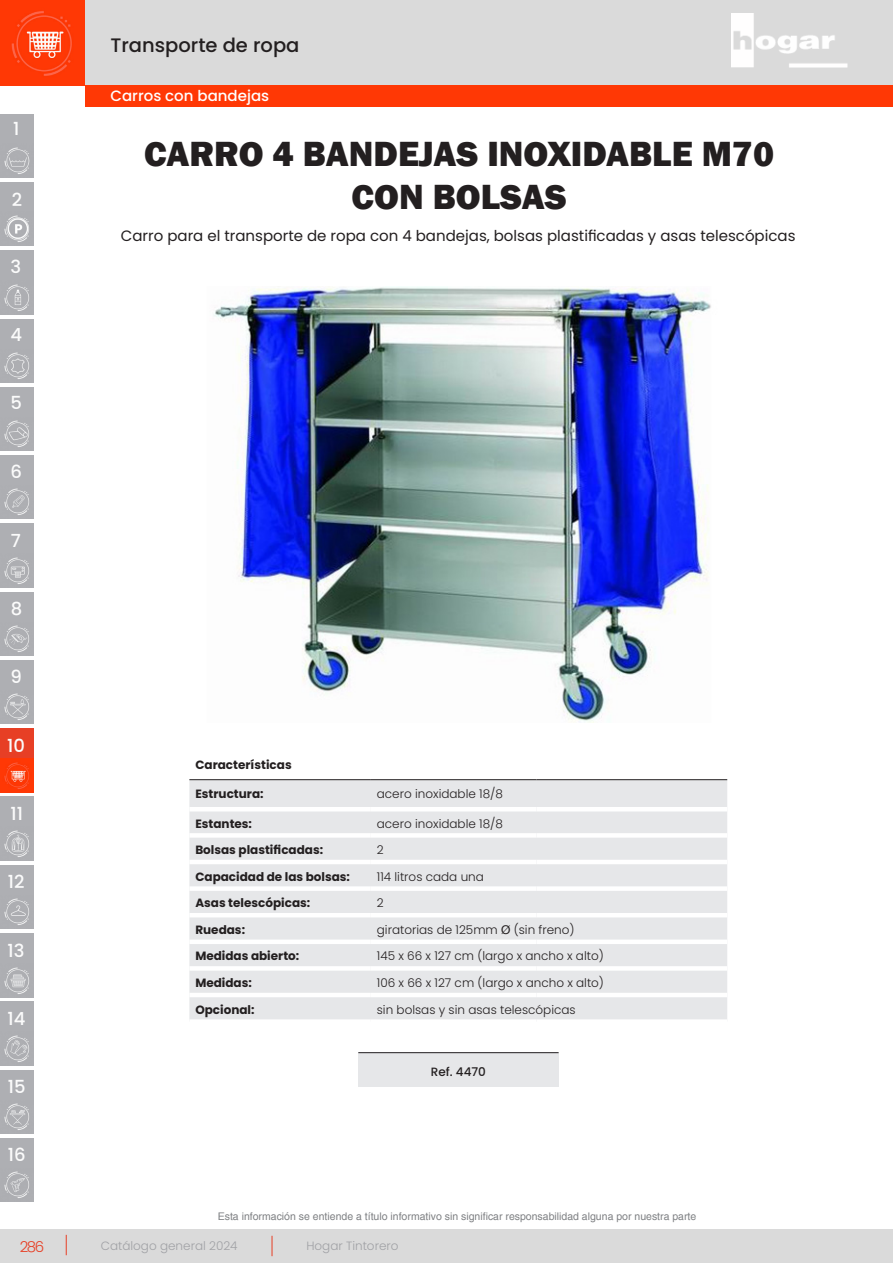
<style>
.page{position:relative;width:893px;height:1263px;background:#fff}
.page>*{position:absolute;margin:0;border:0;box-sizing:border-box;transform-origin:0 0}
.t1{font:800 36px "Franklin Gothic";color:#231f20}
.t2{font:500 19.5px "Poppins";color:#231f20}
.t3{font:500 18px "Poppins";color:#fbfbfb}
.Estilo_de_párrafo_1{font:15px "Poppins";color:#231f20}
.t4{font:500 15px "Poppins";color:#fff}
.t5{font:300 15px "Poppins";color:#e73f25}
.Estilo_de_párrafo_1-2{font:300 12px "Poppins";color:#231f20}
.Estilo_de_párrafo_1-3{font:700 12px "Poppins";color:#231f20}
.t6{font:300 12px "Poppins";color:#a0a1a5}
.Estilo_de_párrafo_1-4{font:500 12px "Poppins";color:#231f20}
.t7{font:10.5px "Helvetica";color:#7e8083}
.s1{font-family:"Helvetica";font-weight:400}
</style>
<div class="page">
<div style="left:0;top:1229px;width:893px;height:34px;background:#dadada"></div>
<svg style="left:272px;top:1236px;width:1px;height:20px"></svg>
<svg style="left:66px;top:1235px;width:1px;height:20px"></svg>
<div style="left:85px;top:0;width:808px;height:85px;background:#dadada"></div>
<img style="left:731px;top:14px;width:116px;height:53px">
<img style="left:0;top:0;width:85px;height:85px">
<div style="left:0;top:114px;width:34px;height:30px;background:#aeafb3"></div>
<img style="left:0;top:348px;width:34px;height:34px">
<div style="left:0;top:182px;width:34px;height:30px;background:#aeafb3"></div>
<img style="left:0;top:280px;width:34px;height:34px">
<div style="left:0;top:250px;width:34px;height:30px;background:#aeafb3"></div>
<img style="left:0;top:212px;width:34px;height:34px">
<div style="left:0;top:319px;width:34px;height:29px;background:#aeafb3"></div>
<img style="left:0;top:417px;width:34px;height:34px">
<div style="left:0;top:387px;width:34px;height:30px;background:#aeafb3"></div>
<img style="left:0;top:485px;width:34px;height:34px">
<div style="left:0;top:455px;width:34px;height:30px;background:#aeafb3"></div>
<img style="left:0;top:553px;width:34px;height:34px">
<div style="left:0;top:523px;width:34px;height:30px;background:#aeafb3"></div>
<img style="left:0;top:621px;width:34px;height:34px">
<div style="left:0;top:592px;width:34px;height:29px;background:#aeafb3"></div>
<img style="left:0;top:690px;width:34px;height:34px">
<div style="left:0;top:660px;width:34px;height:30px;background:#aeafb3"></div>
<img style="left:0;top:758px;width:34px;height:34px">
<div style="left:0;top:728px;width:34px;height:30px;background:#e73f25"></div>
<img style="left:0;top:826px;width:34px;height:34px">
<div style="left:0;top:796px;width:34px;height:30px;background:#aeafb3"></div>
<img style="left:0;top:895px;width:34px;height:34px">
<div style="left:0;top:865px;width:34px;height:30px;background:#aeafb3"></div>
<img style="left:0;top:963px;width:34px;height:34px">
<div style="left:0;top:933px;width:34px;height:30px;background:#aeafb3"></div>
<img style="left:0;top:1031px;width:34px;height:34px">
<div style="left:0;top:1001px;width:34px;height:30px;background:#aeafb3"></div>
<img style="left:0;top:1099px;width:34px;height:34px">
<div style="left:0;top:1070px;width:34px;height:29px;background:#aeafb3"></div>
<img style="left:0;top:1167px;width:34px;height:34px">
<div style="left:0;top:1138px;width:34px;height:29px;background:#aeafb3"></div>
<img style="left:0;top:144px;width:34px;height:34px">
<div style="left:85px;top:85px;width:808px;height:21px;background:#ff3805"></div>
<div style="left:189px;top:780px;width:538px;height:239px;background:#e6e7e9"></div>
<hr style="left:189px;top:807px;width:182px;height:4px;background:#fff">
<hr style="left:371px;top:807px;width:165px;height:4px;background:#fff">
<hr style="left:536px;top:807px;width:191px;height:4px;background:#fff">
<div style="left:189px;top:833px;width:182px;height:5px;background:#fff"></div>
<div style="left:371px;top:833px;width:165px;height:5px;background:#fff"></div>
<div style="left:536px;top:833px;width:191px;height:5px;background:#fff"></div>
<hr style="left:189px;top:860px;width:182px;height:4px;background:#fff">
<hr style="left:371px;top:860px;width:165px;height:4px;background:#fff">
<hr style="left:536px;top:860px;width:191px;height:4px;background:#fff">
<div style="left:189px;top:886px;width:182px;height:5px;background:#fff"></div>
<div style="left:371px;top:886px;width:165px;height:5px;background:#fff"></div>
<div style="left:536px;top:886px;width:191px;height:5px;background:#fff"></div>
<hr style="left:189px;top:913px;width:182px;height:4px;background:#fff">
<hr style="left:371px;top:913px;width:165px;height:4px;background:#fff">
<hr style="left:536px;top:913px;width:191px;height:4px;background:#fff">
<div style="left:189px;top:939px;width:182px;height:5px;background:#fff"></div>
<div style="left:371px;top:939px;width:165px;height:5px;background:#fff"></div>
<div style="left:536px;top:939px;width:191px;height:5px;background:#fff"></div>
<div style="left:189px;top:966px;width:182px;height:5px;background:#fff"></div>
<div style="left:371px;top:966px;width:165px;height:5px;background:#fff"></div>
<div style="left:536px;top:966px;width:191px;height:5px;background:#fff"></div>
<hr style="left:189px;top:993px;width:182px;height:4px;background:#fff">
<hr style="left:371px;top:993px;width:165px;height:4px;background:#fff">
<hr style="left:536px;top:993px;width:191px;height:4px;background:#fff">
<hr style="left:189px;top:779px;width:182px;height:1px;background:#231f20">
<hr style="left:371px;top:779px;width:165px;height:1px;background:#231f20">
<hr style="left:536px;top:779px;width:191px;height:1px;background:#231f20">
<div style="left:358px;top:1053px;width:201px;height:34px;background:#e6e7e9"></div>
<hr style="left:358px;top:1052px;width:201px;height:1px;background:#231f20">
<img style="left:214px;top:286px;width:497px;height:437px">
<h3 class="t3" style="left:13px;top:119px;width:8px">1</h3>
<h3 class="t3" style="left:12px;top:189px;width:12px">2</h3>
<h3 class="t3" style="left:10px;top:256px;width:12px">3</h3>
<h3 class="t3" style="left:10px;top:324px;width:13px">4</h3>
<h3 class="t3" style="left:10px;top:393px;width:13px">5</h3>
<h3 class="t3" style="left:10px;top:461px;width:13px">6</h3>
<h3 class="t3" style="left:11px;top:530px;width:12px">7</h3>
<h3 class="t3" style="left:11px;top:598px;width:13px">8</h3>
<h3 class="t3" style="left:10px;top:666px;width:13px">9</h3>
<h3 class="t3" style="left:7px;top:735px;width:19px">10</h3>
<h3 class="t3" style="left:11px;top:803px;width:14px">11</h3>
<h3 class="t3" style="left:8px;top:871px;width:18px">12</h3>
<h3 class="t3" style="left:7px;top:940px;width:18px">13</h3>
<h3 class="t3" style="left:7px;top:1008px;width:19px">14</h3>
<h3 class="t3" style="left:8px;top:1076px;width:19px">15</h3>
<h3 class="t3" style="left:8px;top:1144px;width:19px">16</h3>
<p class="t5" style="left:20px;top:1237px;width:26px">286</p>
<h2 class="t2" style="left:110px;top:34px;width:190px">Transporte de ropa</h2>
<p class="t4" style="left:111px;top:87px;width:160px">Carros con bandejas</p>
<p class="t1" style="left:144px;top:130px;width:631px">CARRO 4 BANDEJAS INOXIDABLE M70</p>
<p class="t1" style="left:352px;top:173px;width:217px">CON BOLSAS</p>
<p class="Estilo_de_párrafo_1" style="left:121px;top:227px;width:676px">Carro para el transporte de ropa con 4 bandejas, bolsas plastificadas y asas telescópicas</p>
<p class="Estilo_de_párrafo_1-3" style="left:195px;top:758px;width:98px">Características</p>
<p class="Estilo_de_párrafo_1-3" style="left:195px;top:787px;width:70px">Estructura:</p>
<p class="Estilo_de_párrafo_1-2" style="left:377px;top:787px;width:128px">acero inoxidable 18/8</p>
<p class="Estilo_de_párrafo_1-3" style="left:195px;top:817px;width:58px">Estantes:</p>
<p class="Estilo_de_párrafo_1-2" style="left:377px;top:817px;width:128px">acero inoxidable 18/8</p>
<p class="Estilo_de_párrafo_1-3" style="left:195px;top:843px;width:129px">Bolsas plastificadas:</p>
<p class="Estilo_de_párrafo_1-2" style="left:377px;top:843px;width:8px">2</p>
<p class="Estilo_de_párrafo_1-3" style="left:195px;top:869px;width:156px">Capacidad de las bolsas:</p>
<p class="Estilo_de_párrafo_1-2" style="left:377px;top:869px;width:109px">114 litros cada una</p>
<p class="Estilo_de_párrafo_1-3" style="left:195px;top:896px;width:116px">Asas telescópicas:</p>
<p class="Estilo_de_párrafo_1-2" style="left:377px;top:896px;width:8px">2</p>
<p class="Estilo_de_párrafo_1-3" style="left:195px;top:923px;width:51px">Ruedas:</p>
<p class="Estilo_de_párrafo_1-2" style="left:377px;top:923px;width:199px">giratorias de 125mm <span class="s1">Ø</span> (sin freno)</p>
<p class="Estilo_de_párrafo_1-3" style="left:195px;top:949px;width:105px">Medidas abierto:</p>
<p class="Estilo_de_párrafo_1-2" style="left:377px;top:949px;width:228px">145 x 66 x 127 cm (largo x ancho x alto)</p>
<p class="Estilo_de_párrafo_1-3" style="left:195px;top:976px;width:58px">Medidas:</p>
<p class="Estilo_de_párrafo_1-2" style="left:377px;top:976px;width:229px">106 x 66 x 127 cm (largo x ancho x alto)</p>
<p class="Estilo_de_párrafo_1-3" style="left:195px;top:1002px;width:61px">Opcional:</p>
<p class="Estilo_de_párrafo_1-2" style="left:377px;top:1002px;width:200px">sin bolsas y sin asas telescópicas</p>
<p class="Estilo_de_párrafo_1-4" style="left:431px;top:1065px;width:56px">Ref. 4470</p>
<p class="t7" style="left:218px;top:1210px;width:480px">Esta información se entiende a título informativo sin significar responsabilidad alguna por nuestra parte</p>
<p class="t6" style="left:101px;top:1239px;width:138px">Catálogo general 2024</p>
<p class="t6" style="left:306px;top:1239px;width:94px">Hogar Tintorero</p>
</div>
